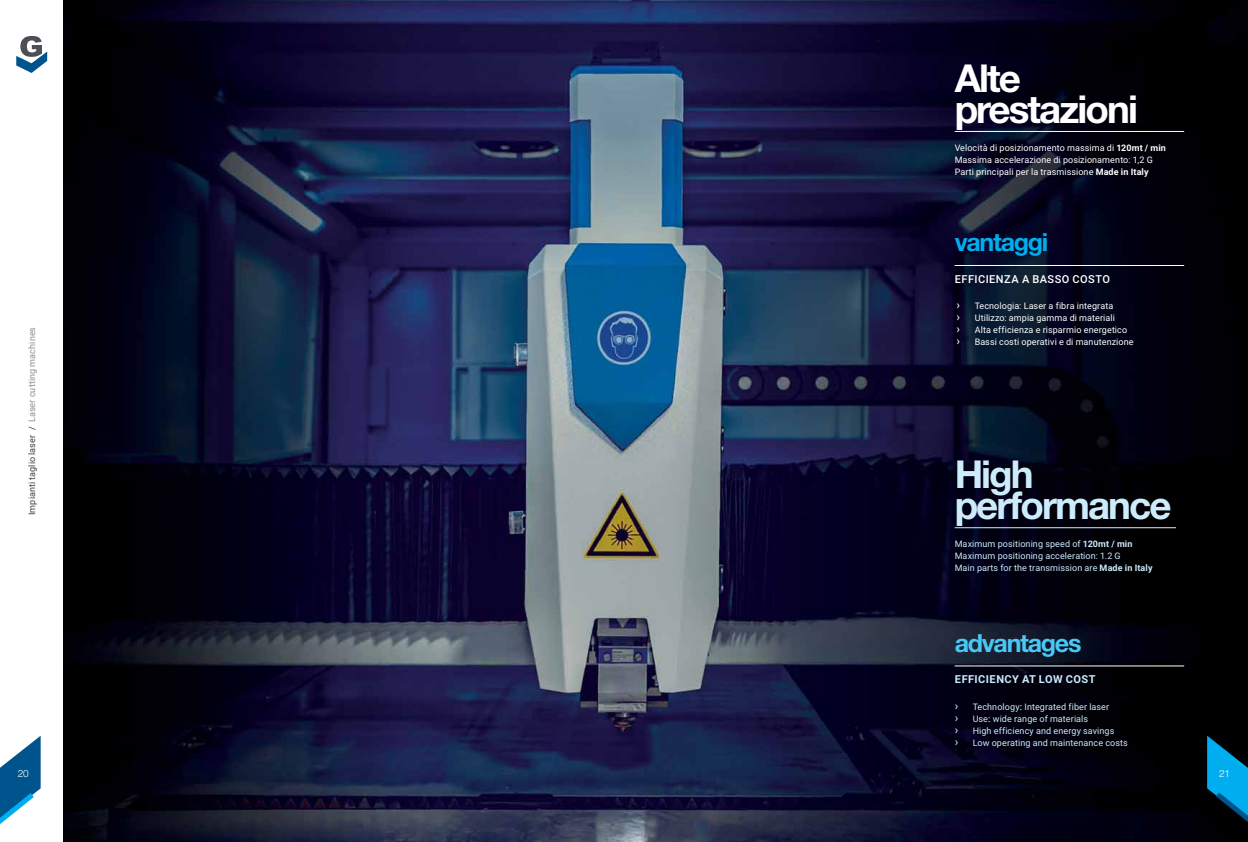
<style>
.page{position:relative;width:1248px;height:842px;background:#fff}
.page>*{position:absolute;margin:0;border:0;box-sizing:border-box;transform-origin:0 0}
.t1{font:700 38.5px/31px "Helvetica Neue";letter-spacing:-.05em;color:#fff}
.t2{font:700 38.5px/31px "Helvetica Neue";letter-spacing:-.05em;color:#ccecfc}
.t3{font:700 25px "Helvetica Neue";letter-spacing:-.05em;color:#4ac8f5}
.t4{font:700 25px "Helvetica Neue";letter-spacing:-.05em;color:#00aeef}
.t5{font:500 11px "Roboto";letter-spacing:.04em;color:#fff}
.t6{font:700 11px "Roboto";letter-spacing:.04em;color:#ccecfc}
.t7{font:300 10px "Helvetica Neue";color:#fff}
.t8{font:9px/12px "Roboto";letter-spacing:.01em;color:#fff}
.t9{font:9px/12px "Roboto";letter-spacing:.01em;color:#ccecfc}
.t10{font:9px "Roboto";letter-spacing:.01em;color:#404041}
.s1{font-weight:700}
.s2{color:#8b8d90}
.s3{font-size:12px}
.s4{font-weight:500}
</style>
<div class="page">
<img style="left:63px;top:0;width:1184px;height:842px">
<svg style="left:16px;top:36px;width:31px;height:37px"></svg>
<hr style="left:954px;top:131px;width:229px;height:1px;background:#fff">
<hr style="left:954px;top:527px;width:221px;height:1px;background:#ccecfc">
<hr style="left:954px;top:666px;width:229px;height:1px;background:#fff">
<hr style="left:954px;top:265px;width:229px;height:1px;background:#fff">
<svg style="left:0;top:736px;width:41px;height:88px"></svg>
<svg style="left:1206px;top:736px;width:41px;height:106px;background:#005171"></svg>
<h1 class="t1" style="left:954px;top:67px;width:185px">Alte prestazioni</h1>
<p class="t8" style="left:954px;top:142px;width:213px">Velocità di posizionamento massima di <span class="s1">120mt / min<br></span>Massima accelerazione di posizionamento: 1,2 G<br>Parti principali per la trasmissione <span class="s1">Made in Italy</span></p>
<p class="t10" style="left:28px;top:515px;width:190px;rotate:-90deg">Impianti taglio laser / <span class="s2">Laser cutting machines</span></p>
<h2 class="t4" style="left:954px;top:233px;width:95px">vantaggi</h2>
<p class="t5" style="left:954px;top:273px;width:157px">EFFICIENZA A BASSO COSTO</p>
<p class="t8" style="left:956px;top:301px;width:178px"><span class="s3">›</span> Tecnologia: Laser a fibra integrata<br><span class="s3">›</span> Utilizzo: ampia gamma di materiali<br><span class="s3">›</span> Alta efficienza e risparmio energetico<br><span class="s3">›</span> Bassi costi operativi e di manutenzione</p>
<h1 class="t2" style="left:954px;top:463px;width:218px">High performance</h1>
<p class="t9" style="left:954px;top:539px;width:199px">Maximum positioning speed of <span class="s1">120mt / min<br></span>Maximum positioning acceleration: 1.2 G<br>Main parts for the transmission are <span class="s1">Made in Italy</span></p>
<h2 class="t3" style="left:954px;top:634px;width:128px">advantages</h2>
<p class="t6" style="left:954px;top:675px;width:142px">EFFICIENCY AT LOW COST</p>
<p class="t9" style="left:954px;top:701px;width:175px"><span class="s3">›</span> Technology<span class="s4">:</span> Integrated fiber laser<br><span class="s3">›</span> Use<span class="s4">:</span> wide range of materials<br><span class="s3">›</span> High efficiency and energy savings<br><span class="s3">›</span> Low operating and maintenance costs</p>
<p class="t7" style="left:18px;top:767px;width:12px">20</p>
<p class="t7" style="left:1219px;top:767px;width:12px">21</p>
</div>
